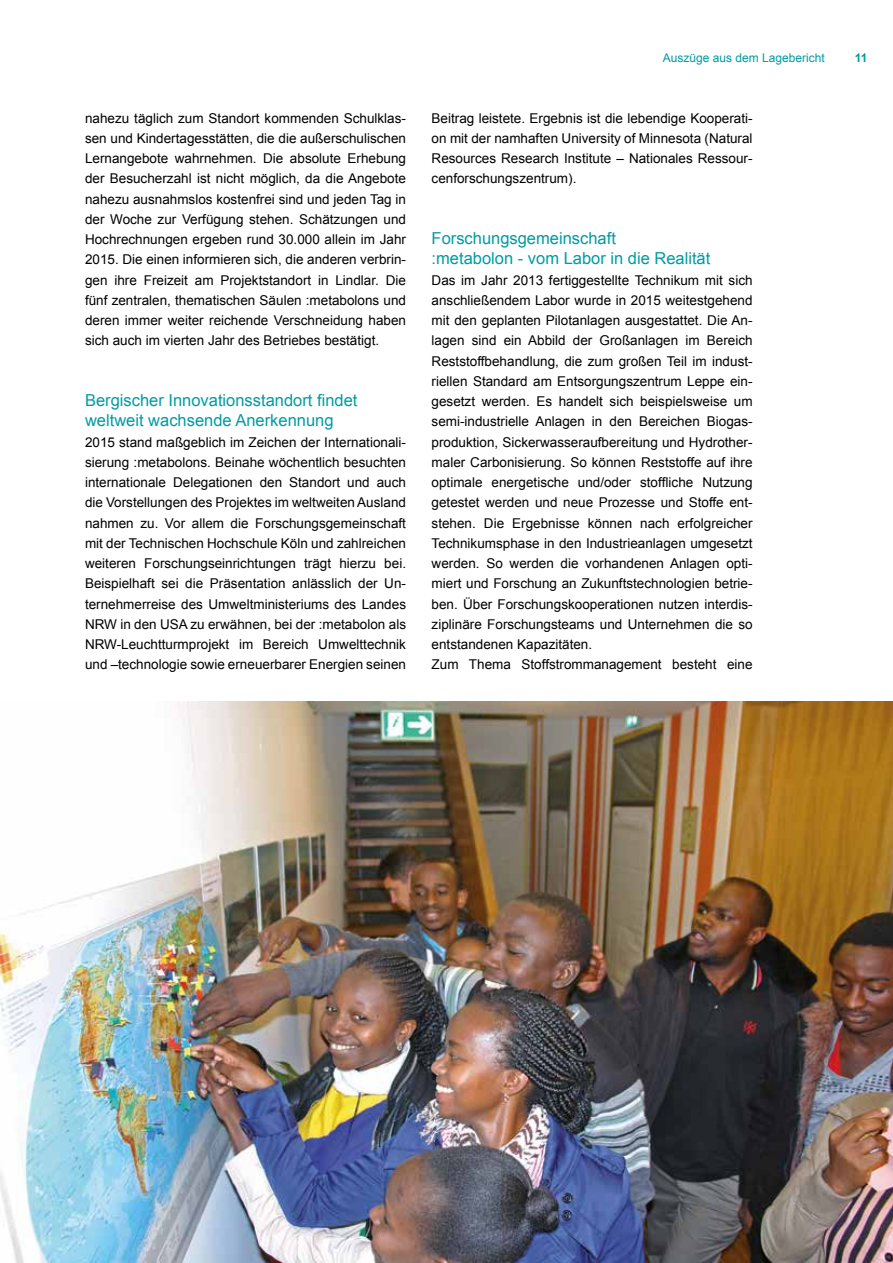
<style>
.page{position:relative;width:893px;height:1263px;background:#fff}
.page>*{position:absolute;margin:0;border:0;box-sizing:border-box;transform-origin:0 0}
.t1{font:16.5px/20.2px "Arial";color:#009ba4}
.t2{font:13.5px/20.2px "Arial";color:#000;text-align:justify}
.t3{font:12px "Arial";color:#009ba4}
.t4{font:700 12px "Arial";color:#009ba4}
</style>
<div class="page">
<img style="left:0;top:702px;width:893px;height:561px">
<p class="t2" style="left:85px;top:109px;width:323px">nahezu täglich zum Standort kommenden Schulklas&shy;sen und Kindertagesstätten, die die außerschulischen Lernangebote wahrnehmen. Die absolute Erhebung der Besucherzahl ist nicht möglich, da die Angebote nahezu ausnahmslos kostenfrei sind und jeden Tag in der Woche zur Verfügung stehen. Schätzungen und Hochrechnungen ergeben rund 30.000 allein im Jahr 2015. Die einen informieren sich, die anderen verbrin&shy;gen ihre Freizeit am Projektstandort in Lindlar. Die fünf zentralen, thematischen Säulen :metabolons und deren immer weiter reichende Verschneidung haben sich auch im vierten Jahr des Betriebes bestätigt.</p>
<p class="t1" style="left:85px;top:390px;width:274px">Bergischer Innovationsstandort findet weltweit wachsende Anerkennung</p>
<p class="t2" style="left:85px;top:433px;width:323px">2015 stand maßgeblich im Zeichen der Internationali&shy;sierung :metabolons. Beinahe wöchentlich besuchten internationale Delegationen den Standort und auch die Vorstellungen des Projektes im weltweiten Ausland nahmen zu. Vor allem die Forschungsgemeinschaft mit der Technischen Hochschule Köln und zahlreichen weiteren Forschungseinrichtungen trägt hierzu bei.<br>Beispielhaft sei die Präsentation anlässlich der Un&shy;ternehmerreise des Umweltministeriums des Landes NRW in den USA zu erwähnen, bei der :metabolon als NRW-Leuchtturmprojekt im Bereich Umwelttechnik und –technologie sowie erneuerbarer Energien seinen</p>
<p class="t3" style="left:663px;top:53px;width:164px">Auszüge aus dem Lagebericht</p>
<p class="t4" style="left:855px;top:51px;width:14px">11</p>
<p class="t2" style="left:432px;top:109px;width:323px">Beitrag leistete. Ergebnis ist die lebendige Kooperati&shy;on mit der namhaften University of Minnesota (Natural Resources Research Institute – Nationales Ressour&shy;cenforschungszentrum).</p>
<p class="t1" style="left:432px;top:230px;width:280px">Forschungsgemeinschaft<br>:metabolon - vom Labor in die Realität</p>
<p class="t2" style="left:432px;top:271px;width:323px;text-align:left">Das im Jahr 2013 fertiggestellte Technikum mit sich anschließendem Labor wurde in 2015 weitestgehend mit den geplanten Pilotanlagen ausgestattet. Die An&shy;lagen sind ein Abbild der Großanlagen im Bereich Reststoffbehandlung, die zum großen Teil im indust&shy;riellen Standard am Entsorgungszentrum Leppe ein&shy;gesetzt werden. Es handelt sich beispielsweise um semi- industrielle Anlagen in den Bereichen Biogas&shy;produktion, Sickerwasseraufbereitung und Hydrother&shy;maler Carbonisierung. So können Reststoffe auf ihre optimale energetische und/oder stoffliche Nutzung getestet werden und neue Prozesse und Stoffe ent&shy;stehen. Die Ergebnisse können nach erfolgreicher Technikumsphase in den Industrieanlagen umgesetzt werden. So werden die vorhandenen Anlagen opti&shy;miert und Forschung an Zukunftstechnologien betrie&shy;ben. Über Forschungskooperationen nutzen interdis&shy;ziplinäre Forschungsteams und Unternehmen die so entstandenen Kapazitäten.<br>Zum Thema Stoffstrommanagement besteht eine</p>
</div>
